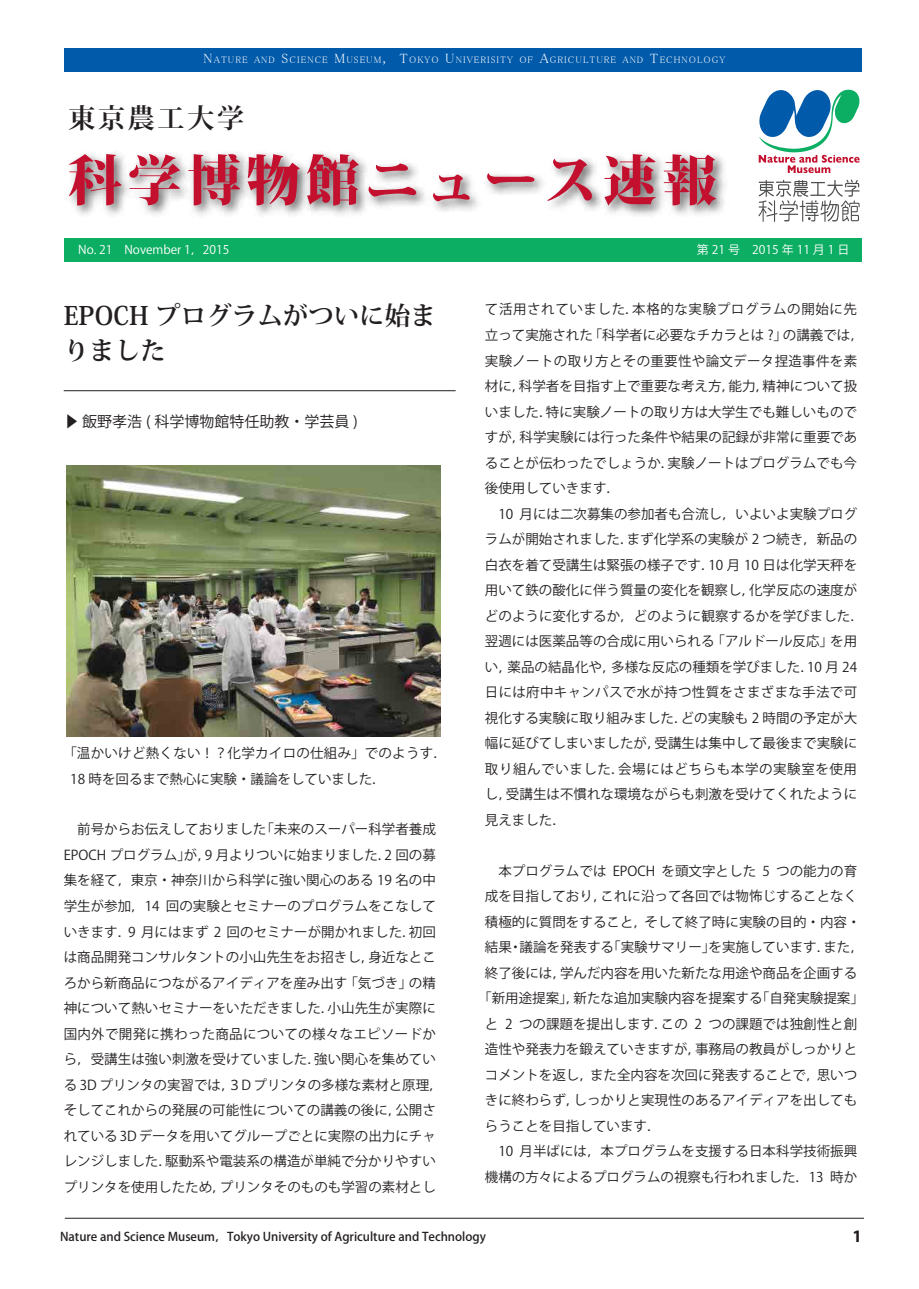
<style>
.page{position:relative;width:919px;height:1289px;background:#fff}
.page>*{position:absolute;margin:0;border:0;box-sizing:border-box;transform-origin:0 0}
.t1{font:800 54px "Koz Min Pro";letter-spacing:.1em;color:#c3102e}
.t2{font:700 27px "Koz Min Pro";letter-spacing:.1em;color:#231f20}
.t3{font:700 25.5px/34.5px "Koz Min Pro";color:#231f20}
.t4{font:15px "Koz Go Pr 6 N";color:#231f20}
.t5{font:800 15px "Koz Go Pr 6 N";color:#231f20}
.t6{font:13.5px/25.5px "Koz Go Pr 6 N";color:#231f20}
.t7{font:13.5px/25.5px "Koz Go Pr 6 N";letter-spacing:.02em;color:#231f20}
.t8{font:500 12px "Koz Go Pro";color:#231f20}
.t9{font:12px "Source Han Sans JP Heavy 90 ms RKSJ H";color:#fff}
.t10{font:9.45px "MS P Mincho";letter-spacing:.1em;color:#fff}
.s1{font-size:13.5px}
</style>
<div class="page">
<div style="left:64px;top:238px;width:797px;height:24px;background:#0bae62"></div>
<div style="left:64px;top:48px;width:797px;height:23px;background:#015aaa"></div>
<hr style="left:64px;top:390px;width:391px;height:1px;background:#231f20">
<img style="left:70px;top:152px;width:656px;height:64px">
<svg style="left:758px;top:89px;width:102px;height:84px"></svg>
<svg style="left:758px;top:179px;width:101px;height:43px"></svg>
<img style="left:66px;top:465px;width:374px;height:272px">
<hr style="left:65px;top:1217px;width:798px;height:1px;background:#231f20">
<p class="t10" style="left:203px;top:55px;width:523px"><span class="s1">N</span>ATURE AND <span class="s1">S</span>CIENCE <span class="s1">M</span>USEUM<span class="s1">， T</span>OKYO <span class="s1">U</span>NIVERISITY OF <span class="s1">A</span>GRICULTURE AND <span class="s1">T</span>ECHNOLOGY</p>
<h2 class="t2" style="left:68px;top:98px;width:177px">東京農工大学</h2>
<h1 class="t1" style="left:68px;top:140px;width:649px">科学博物館ニュース速報</h1>
<p class="t9" style="left:78px;top:243px;width:153px">No. 21　November 1，2015</p>
<p class="t9" style="left:697px;top:243px;width:154px">第 21 号　2015 年 11 月 1 日</p>
<h3 class="t3" style="left:64px;top:297px;width:374px">EPOCH プログラムがついに始まりました</h3>
<p class="t4" style="left:64px;top:413px;width:296px">▶ 飯野孝浩 ( 科学博物館特任助教・学芸員 )</p>
<p class="t7" style="left:70px;top:741px;width:378px;text-indent:-7px">「温かいけど熱くない！？化学カイロの仕組み」でのようす．<br>18 時を回るまで熱心に実験・議論をしていました．</p>
<p class="t6" style="left:64px;top:817px;width:380px">　前号からお伝えしておりました「未来のスーパー科学者養成EPOCH プログラム」が，9 月よりついに始まりました．2 回の募集を経て，東京・神奈川から科学に強い関心のある 19 名の中学生が参加，14 回の実験とセミナーのプログラムをこなしていきます．9 月にはまず 2 回のセミナーが開かれました．初回は商品開発コンサルタントの小山先生をお招きし，身近なところから新商品につながるアイディアを産み出す「気づき」の精神について熱いセミナーをいただきました．小山先生が実際に国内外で開発に携わった商品についての様々なエピソードから，受講生は強い刺激を受けていました．強い関心を集めている 3D プリンタの実習では，３D プリンタの多様な素材と原理，そしてこれからの発展の可能性についての講義の後に，公開されている 3D データを用いてグループごとに実際の出力にチャレンジしました．駆動系や電装系の構造が単純で分かりやすいプリンタを使用したため，プリンタそのものも学習の素材とし</p>
<p class="t6" style="left:485px;top:297px;width:380px">て活用されていました．本格的な実験プログラムの開始に先立って実施された「科学者に必要なチカラとは ?」の講義では，実験ノートの取り方とその重要性や論文データ捏造事件を素材に，科学者を目指す上で重要な考え方，能力，精神について扱いました．特に実験ノートの取り方は大学生でも難しいものですが，科学実験には行った条件や結果の記録が非常に重要であることが伝わったでしょうか．実験ノートはプログラムでも今後使用していきます．<br>　10 月には二次募集の参加者も合流し，いよいよ実験プログラムが開始されました．まず化学系の実験が 2 つ続き，新品の白衣を着て受講生は緊張の様子です．10 月 10 日は化学天秤を用いて鉄の酸化に伴う質量の変化を観察し，化学反応の速度がどのように変化するか，どのように観察するかを学びました．翌週には医薬品等の合成に用いられる「アルドール反応」を用い，薬品の結晶化や，多様な反応の種類を学びました．10 月 24日には府中キャンパスで水が持つ性質をさまざまな手法で可視化する実験に取り組みました．どの実験も 2 時間の予定が大幅に延びてしまいましたが，受講生は集中して最後まで実験に取り組んでいました．会場にはどちらも本学の実験室を使用し，受講生は不慣れな環境ながらも刺激を受けてくれたように見えました．</p>
<p class="t6" style="left:485px;top:858px;width:374px">　本プログラムでは EPOCH を頭文字とした 5 つの能力の育</p>
<p class="t6" style="left:485px;top:883px;width:374px">成を目指しており，これに沿って各回では物怖じすることなく</p>
<p class="t6" style="left:485px;top:909px;width:377px">積極的に質問をすること，そして終了時に実験の目的・内容・</p>
<p class="t6" style="left:485px;top:934px;width:380px">結果・議論を発表する「実験サマリー」を実施しています．また，</p>
<p class="t6" style="left:485px;top:960px;width:374px">終了後には，学んだ内容を用いた新たな用途や商品を企画する</p>
<p class="t6" style="left:478px;top:985px;width:387px">「新用途提案」，新たな追加実験内容を提案する「自発実験提案」</p>
<p class="t6" style="left:485px;top:1011px;width:374px">と 2 つの課題を提出します．この 2 つの課題では独創性と創</p>
<p class="t6" style="left:485px;top:1036px;width:374px">造性や発表力を鍛えていきますが，事務局の教員がしっかりと</p>
<p class="t6" style="left:485px;top:1062px;width:374px">コメントを返し，また全内容を次回に発表することで，思いつ</p>
<p class="t6" style="left:485px;top:1087px;width:374px">きに終わらず，しっかりと実現性のあるアイディアを出しても</p>
<p class="t6" style="left:485px;top:1113px;width:177px">らうことを目指しています．</p>
<p class="t6" style="left:485px;top:1138px;width:374px">　10 月半ばには，本プログラムを支援する日本科学技術振興</p>
<p class="t6" style="left:485px;top:1164px;width:374px">機構の方々によるプログラムの視察も行われました．13 時か</p>
<p class="t8" style="left:60px;top:1228px;width:427px">Nature and Science Museum，Tokyo University of Agriculture and Technology</p>
<p class="t5" style="left:852px;top:1227px;width:10px">1</p>
</div>
